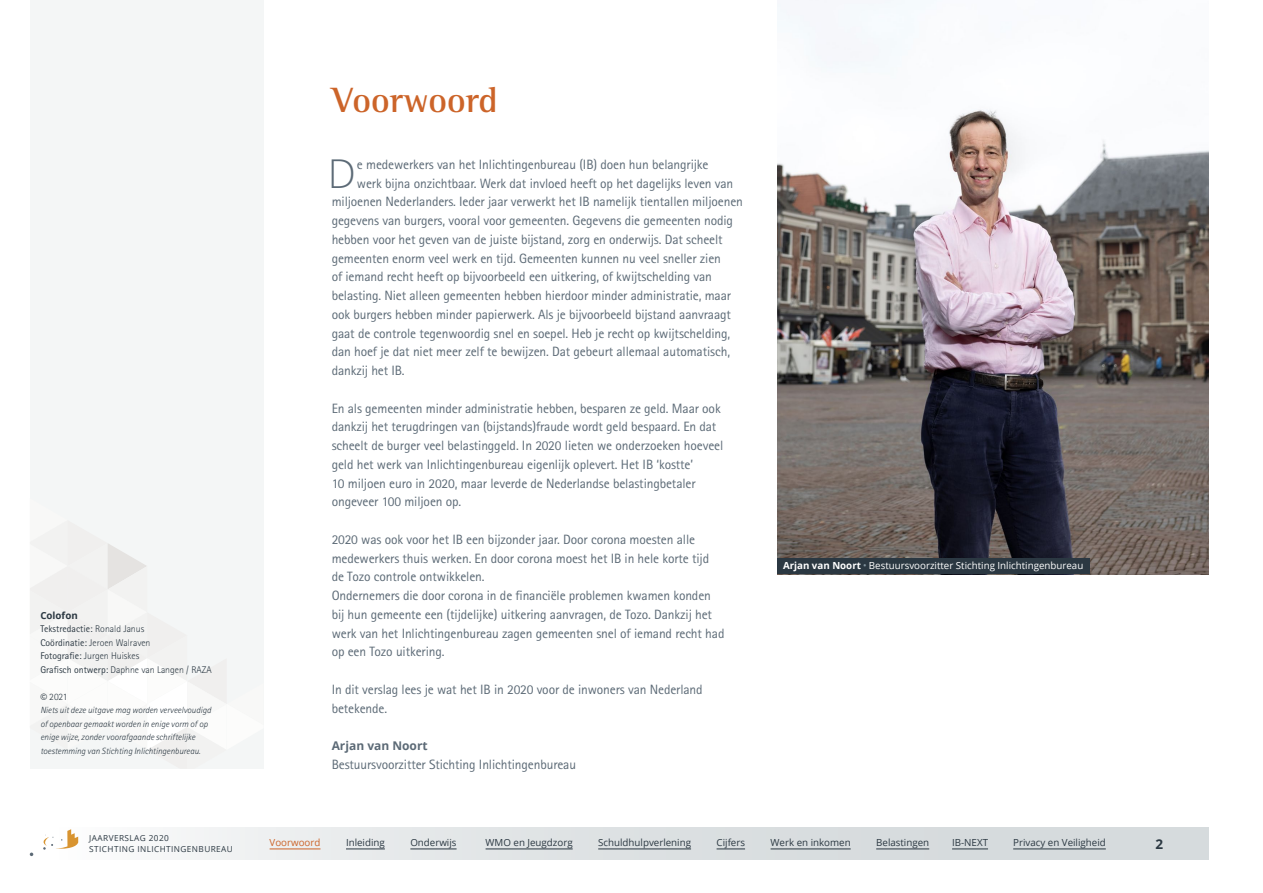
<style>
.page{position:relative;width:1263px;height:893px;background:#fff}
.page>*{position:absolute;margin:0;border:0;box-sizing:border-box;transform-origin:0 0}
.t1{font:300 39.75px "Open Sans";color:#5c6a76}
.t2{font:700 36px "Rotis Semi Serif";color:#cc6429}
.t3{font:13.5px/18.8px "Rotis Sans Serif";letter-spacing:-.01em;color:#5c6a76}
.t4{font:700 13.5px "Open Sans";color:#2b3842}
.t5{font:700 12px "Open Sans";color:#5c6a76}
.t6{font:300 9.75px/13.5px "Rotis Sans Serif";color:#2b3842}
.t7{font:9.75px "Open Sans";color:#2b3842}
.t8{font:9.75px "Open Sans";color:#fff}
.t9{font:9.75px "Open Sans";color:#cc6429}
.t10{font:700 9.75px "Open Sans";color:#2b3842}
.t11{font:italic 300 9px/13.5px "Rotis Sans Serif";color:#2b3842}
.t12{font:8.25px/10.5px "Open Sans";letter-spacing:.05em;color:#2b3842}
.s1{font-weight:400}
.s2{font-size:13.5px}
.s3{font-weight:700}
</style>
<div class="page">
<div style="left:54px;top:827px;width:1155px;height:32px;background:linear-gradient(to right,#f5f6f6,#ced4d6)"></div>
<hr style="left:410px;top:849px;width:47px;height:1px;background:#2b3842">
<hr style="left:270px;top:849px;width:50px;height:1px;background:#cc6429">
<hr style="left:346px;top:849px;width:39px;height:1px;background:#2b3842">
<hr style="left:876px;top:849px;width:53px;height:1px;background:#2b3842">
<hr style="left:598px;top:849px;width:93px;height:1px;background:#2b3842">
<hr style="left:770px;top:849px;width:81px;height:1px;background:#2b3842">
<hr style="left:486px;top:849px;width:87px;height:1px;background:#2b3842">
<hr style="left:952px;top:849px;width:36px;height:1px;background:#2b3842">
<hr style="left:1013px;top:849px;width:93px;height:1px;background:#2b3842">
<svg style="left:716px;top:849px;width:29px;height:1px"></svg>
<svg style="left:30px;top:852px;width:3px;height:4px"></svg>
<svg style="left:43px;top:829px;width:35px;height:21px"></svg>
<img style="left:777px;top:0;width:432px;height:574px">
<div style="left:30px;top:0;width:234px;height:769px;background:#f4f6f6"></div>
<svg style="left:108px;top:544px;width:79px;height:205px"></svg>
<div style="left:777px;top:558px;width:313px;height:16px;background:#2b3842"></div>
<p class="t10" style="left:40px;top:608px;width:39px">Colofon</p>
<p class="t6" style="left:40px;top:622px;width:173px"><span class="s1">Tekstredactie:</span> Ronald Janus<br><span class="s1">Coördinatie:</span> Jeroen Walraven<br><span class="s1">Fotografie:</span> Jurgen Huiskes<br><span class="s1">Grafisch ontwerp:</span> Daphne van Langen / RAZA</p>
<p class="t6" style="left:40px;top:689px;width:29px"><span class="s2">©</span> 2021</p>
<p class="t11" style="left:40px;top:703px;width:172px">Niets uit deze uitgave mag worden verveelvoudigd of openbaar gemaakt worden in enige vorm of op enige wijze, zonder voorafgaande schriftelijke toestemming van Stichting Inlichtingenbureau.</p>
<h2 class="t2" style="left:332px;top:78px;width:168px">Voorwoord</h2>
<h1 class="t1" style="left:328px;top:146px;width:30px">D</h1>
<p class="t3" style="left:357px;top:155px;width:353px">e medewerkers van het Inlichtingenbureau (IB) doen hun belangrijke</p>
<p class="t3" style="left:357px;top:173px;width:378px">werk bijna onzichtbaar. Werk dat invloed heeft op het dagelijks leven van</p>
<p class="t3" style="left:332px;top:192px;width:413px">miljoenen Nederlanders. Ieder jaar verwerkt het IB namelijk tientallen miljoenen</p>
<p class="t3" style="left:332px;top:211px;width:403px">gegevens van burgers, vooral voor gemeenten. Gegevens die gemeenten nodig</p>
<p class="t3" style="left:332px;top:230px;width:392px">hebben voor het geven van de juiste bijstand, zorg en onderwijs. Dat scheelt</p>
<p class="t3" style="left:332px;top:248px;width:391px">gemeenten enorm veel werk en tijd. Gemeenten kunnen nu veel sneller zien</p>
<p class="t3" style="left:332px;top:267px;width:382px">of iemand recht heeft op bijvoorbeeld een uitkering, of kwijtschelding van</p>
<p class="t3" style="left:332px;top:286px;width:401px">belasting. Niet alleen gemeenten hebben hierdoor minder administratie, maar</p>
<p class="t3" style="left:332px;top:305px;width:401px">ook burgers hebben minder papierwerk. Als je bijvoorbeeld bijstand aanvraagt</p>
<p class="t3" style="left:332px;top:323px;width:400px">gaat de controle tegenwoordig snel en soepel. Heb je recht op kwijtschelding,</p>
<p class="t3" style="left:332px;top:342px;width:400px">dan hoef je dat niet meer zelf te bewijzen. Dat gebeurt allemaal automatisch,</p>
<p class="t3" style="left:332px;top:361px;width:74px">dankzij het IB.</p>
<p class="t3" style="left:332px;top:398px;width:393px">En als gemeenten minder administratie hebben, besparen ze geld. Maar ook dankzij het terugdringen van (bijstands)fraude wordt geld bespaard. En dat scheelt de burger veel belastinggeld. In 2020 lieten we onderzoeken hoeveel geld het werk van Inlichtingenbureau eigenlijk oplevert. Het IB ‘kostte’<br>10 miljoen euro in 2020, maar leverde de Nederlandse belastingbetaler ongeveer 100 miljoen op.</p>
<p class="t3" style="left:332px;top:530px;width:394px">2020 was ook voor het IB een bijzonder jaar. Door corona moesten alle medewerkers thuis werken. En door corona moest het IB in hele korte tijd de Tozo controle ontwikkelen.<br>Ondernemers die door corona in de financiële problemen kwamen konden bij hun gemeente een (tijdelijke) uitkering aanvragen, de Tozo. Dankzij het werk van het Inlichtingenbureau zagen gemeenten snel of iemand recht had op een Tozo uitkering.</p>
<p class="t3" style="left:332px;top:680px;width:373px">In dit verslag lees je wat het IB in 2020 voor de inwoners van Nederland betekende.</p>
<p class="t5" style="left:332px;top:737px;width:97px">Arjan van Noort</p>
<p class="t3" style="left:332px;top:755px;width:246px">Bestuursvoorzitter Stichting Inlichtingenbureau</p>
<p class="t8" style="left:783px;top:559px;width:302px"><span class="s3">Arjan van Noort</span> <sup>•</sup> Bestuursvoorzitter Stichting Inlichtingenbureau</p>
<p class="t12" style="left:89px;top:833px;width:145px">JAARVERSLAG 2020<br>STICHTING INLICHTINGENBUREAU</p>
<p class="t7" style="left:486px;top:836px;width:89px">WMO en Jeugdzorg</p>
<p class="t7" style="left:598px;top:836px;width:94px">Schuldhulpverlening</p>
<p class="t7" style="left:716px;top:836px;width:30px">Cijfers</p>
<p class="t7" style="left:770px;top:836px;width:82px">Werk en inkomen</p>
<p class="t7" style="left:876px;top:836px;width:55px">Belastingen</p>
<p class="t7" style="left:952px;top:836px;width:37px">IB-NEXT</p>
<p class="t7" style="left:1013px;top:836px;width:94px">Privacy en Veiligheid</p>
<p class="t4" style="left:1155px;top:834px;width:9px">2</p>
<p class="t9" style="left:270px;top:836px;width:52px">Voorwoord</p>
<p class="t7" style="left:346px;top:836px;width:40px">Inleiding</p>
<p class="t7" style="left:410px;top:836px;width:48px">Onderwijs</p>
</div>
